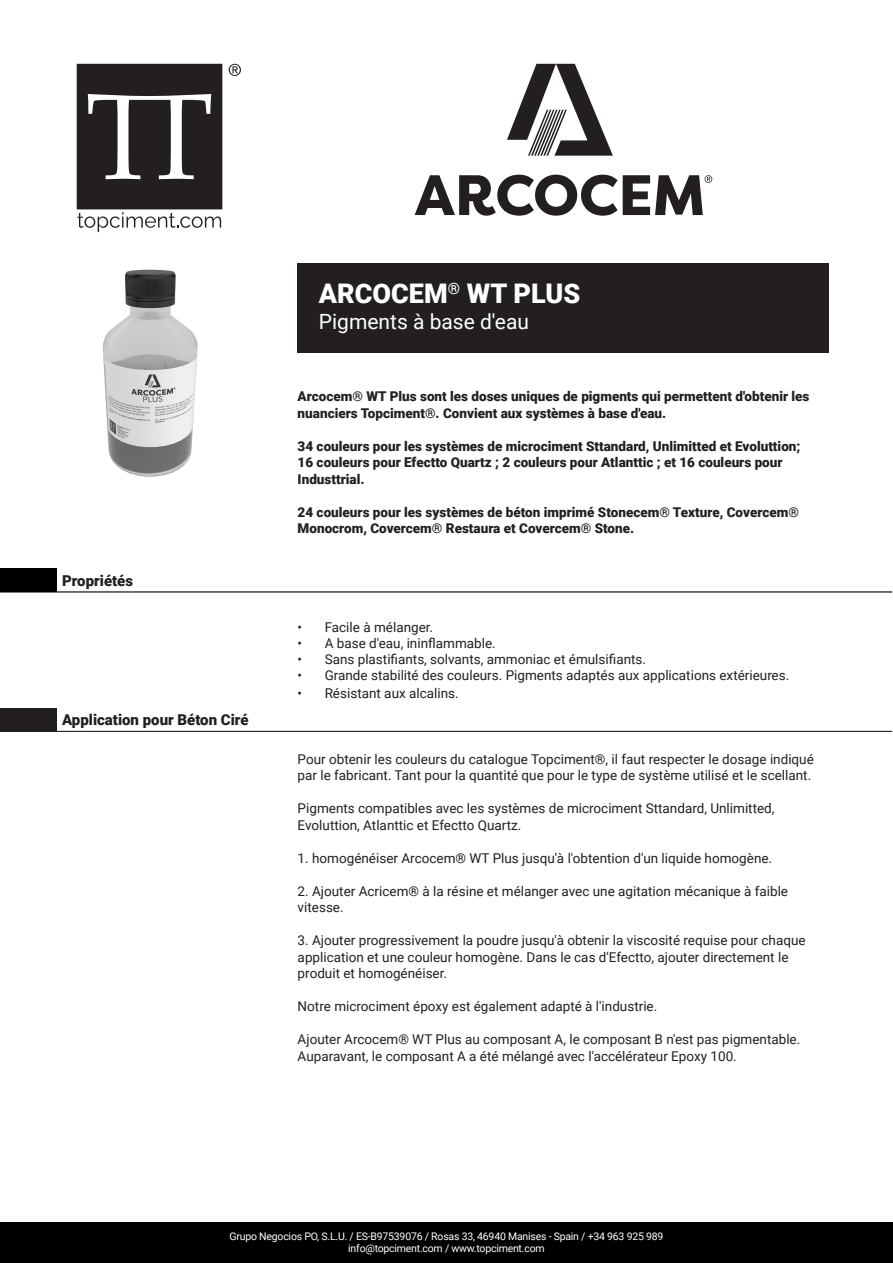
<style>
.page{position:relative;width:893px;height:1263px;background:#fff}
.page>*{position:absolute;margin:0;border:0;box-sizing:border-box;transform-origin:0 0}
.t1{font:800 56.85px "Filson Pro";color:#231f20}
.t2{font:900 27px "Roboto";color:#fff}
.t3{font:21px "Roboto";color:#fff}
.t4{font:900 15px "Roboto";color:#231f20}
.TEXTO_GROSO{font:13.5px/16.5px "Roboto";color:#231f20}
.TEXTO_DESTACADO{font:900 13.5px/16.5px "Roboto";color:#231f20}
.t5{font:10.5px/12px "Roboto";letter-spacing:-.02em;color:#fff;text-align:center}
</style>
<div class="page">
<div style="left:0;top:1222px;width:893px;height:41px;background:#000"></div>
<img style="left:102px;top:269px;width:96px;height:208px">
<div style="left:298px;top:263px;width:531px;height:90px;background:#231f20"></div>
<svg style="left:77px;top:64px;width:145px;height:168px"></svg>
<svg style="left:229px;top:64px;width:12px;height:12px"></svg>
<svg style="left:507px;top:64px;width:106px;height:92px"></svg>
<svg style="left:705px;top:175px;width:7px;height:8px"></svg>
<div style="left:0;top:569px;width:56px;height:23px;background:#000"></div>
<hr style="left:56px;top:591px;width:836px;height:1px;background:#000">
<div style="left:0;top:708px;width:56px;height:23px;background:#231f20"></div>
<hr style="left:0;top:731px;width:56px;height:1px;background:#231f20">
<hr style="left:56px;top:731px;width:836px;height:1px;background:#231f20">
<h1 class="t1" style="left:415px;top:160px;width:292px">ARCOCEM</h1>
<h1 class="t2" style="left:319px;top:275px;width:263px">ARCOCEM<sup>®</sup> WT PLUS</h1>
<h1 class="t3" style="left:319px;top:306px;width:212px">Pigments à base d'eau</h1>
<h3 class="t4" style="left:62px;top:570px;width:73px">Propriétés</h3>
<h3 class="t4" style="left:62px;top:709px;width:188px">Application pour Béton Ciré</h3>
<p class="TEXTO_DESTACADO" style="left:298px;top:388px;width:513px">Arcocem® WT Plus sont les doses uniques de pigments qui permettent d'obtenir les nuanciers Topciment®. Convient aux systèmes à base d'eau.</p>
<p class="TEXTO_DESTACADO" style="left:298px;top:437px;width:504px">34 couleurs pour les systèmes de microciment Sttandard, Unlimitted et Evoluttion;<br>16 couleurs pour Efectto Quartz ; 2 couleurs pour Atlanttic ; et 16 couleurs pour<br>Industtrial.</p>
<p class="TEXTO_DESTACADO" style="left:298px;top:503px;width:503px">24 couleurs pour les systèmes de béton imprimé Stonecem® Texture, Covercem®<br>Monocrom, Covercem® Restaura et Covercem® Stone.</p>
<p class="TEXTO_GROSO" style="left:298px;top:618px;width:137px">• Facile à mélanger.</p>
<p class="TEXTO_GROSO" style="left:298px;top:634px;width:200px">• A base d'eau, ininflammable.</p>
<p class="TEXTO_GROSO" style="left:298px;top:651px;width:350px">• Sans plastifiants, solvants, ammoniac et émulsifiants.</p>
<p class="TEXTO_GROSO" style="left:298px;top:667px;width:493px">• Grande stabilité des couleurs. Pigments adaptés aux applications extérieures.</p>
<p class="TEXTO_GROSO" style="left:298px;top:685px;width:163px">• Résistant aux alcalins.</p>
<p class="TEXTO_GROSO" style="left:298px;top:750px;width:518px">Pour obtenir les couleurs du catalogue Topciment®, il faut respecter le dosage indiqué par le fabricant. Tant pour la quantité que pour le type de système utilisé et le scellant.</p>
<p class="TEXTO_GROSO" style="left:298px;top:800px;width:478px">Pigments compatibles avec les systèmes de microciment Sttandard, Unlimitted,<br>Evoluttion, Atlanttic et Efectto Quartz.</p>
<p class="TEXTO_GROSO" style="left:298px;top:849px;width:476px">1. homogénéiser Arcocem® WT Plus jusqu'à l'obtention d'un liquide homogène.</p>
<p class="TEXTO_GROSO" style="left:298px;top:882px;width:492px">2. Ajouter Acricem® à la résine et mélanger avec une agitation mécanique à faible vitesse.</p>
<p class="TEXTO_GROSO" style="left:298px;top:932px;width:509px">3. Ajouter progressivement la poudre jusqu'à obtenir la viscosité requise pour chaque application et une couleur homogène. Dans le cas d'Efectto, ajouter directement le produit et homogénéiser.</p>
<p class="TEXTO_GROSO" style="left:298px;top:998px;width:361px">Notre microciment époxy est également adapté à l'industrie.</p>
<p class="TEXTO_GROSO" style="left:298px;top:1031px;width:504px">Ajouter Arcocem® WT Plus au composant A, le composant B n'est pas pigmentable.<br>Auparavant, le composant A a été mélangé avec l'accélérateur Epoxy 100.</p>
<p class="t5" style="left:230px;top:1230px;width:435px">Grupo Negocios PO, S.L.U. / ES-B97539076 / Rosas 33, 46940 Manises - Spain / +34 963 925 989 info@topciment.com / www.topciment.com</p>
</div>
